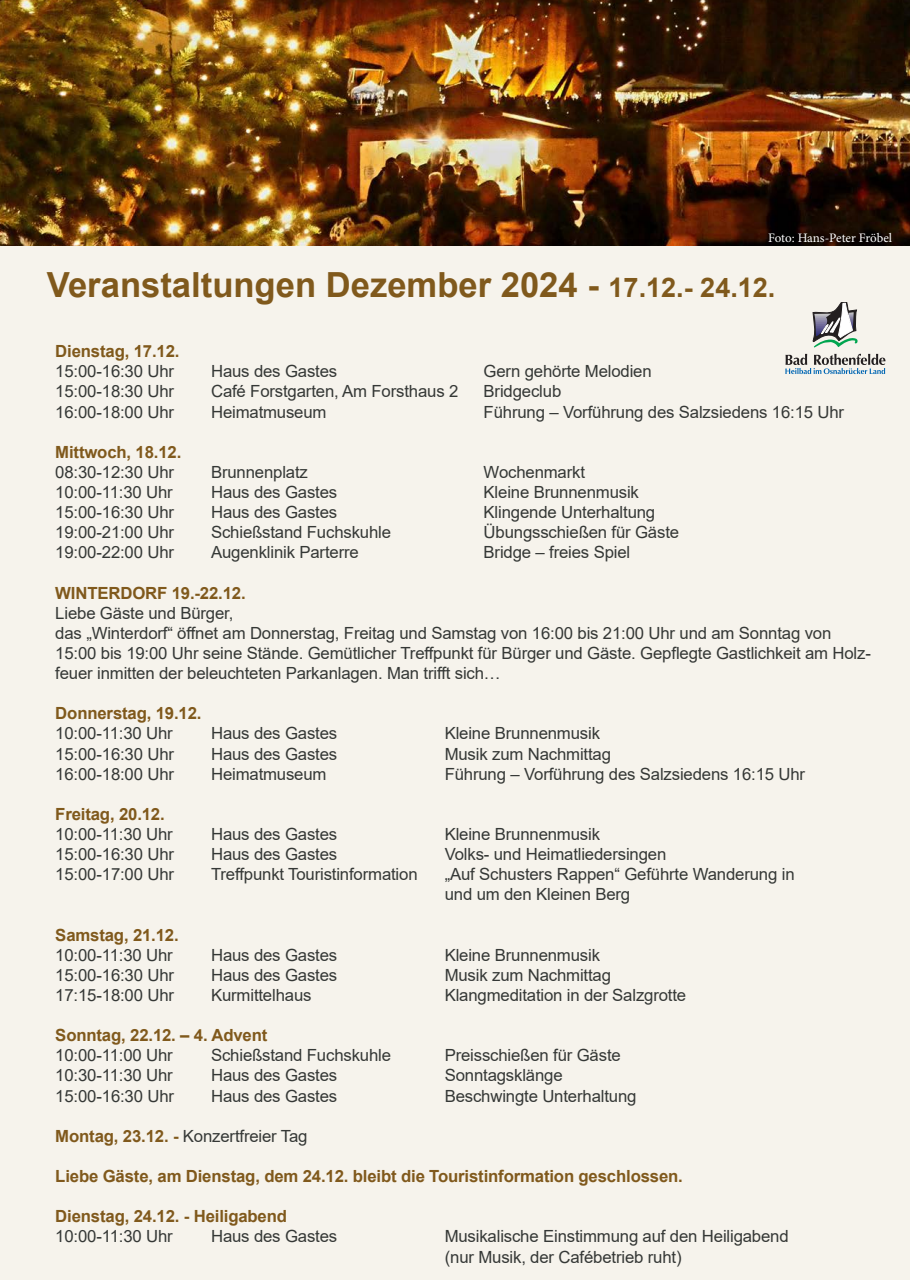
<style>
.page{position:relative;width:910px;height:1280px;background:#fff}
.page>*{position:absolute;margin:0;border:0;box-sizing:border-box;transform-origin:0 0}
.t1{font:700 34.65px "Arial";color:#80591c}
.t2{font:16.8px/20.1px "Arial";letter-spacing:-.01em;color:#353836}
.t3{font:700 16.8px "Arial";letter-spacing:-.01em;color:#80591c}
.t4{font:13.05px "Minion Pro";letter-spacing:-.01em;color:#fff}
.s1{font-size:27px}
.s2{font-weight:700;color:#80591c}
</style>
<div class="page">
<div style="left:0;top:245px;width:910px;height:1035px;background:#f6f3ec"></div>
<svg style="left:813px;top:302px;width:45px;height:45px"></svg>
<svg style="left:785px;top:354px;width:100px;height:20px"></svg>
<img style="left:0;top:0;width:910px;height:245px">
<p class="t4" style="left:768px;top:229px;width:125px">Foto: Hans-Peter Fröbel</p>
<h1 class="t1" style="left:47px;top:261px;width:730px">Veranstaltungen Dezember 2024 - <span class="s1">17.12.- 24.12.</span></h1>
<p class="t3" style="left:55px;top:339px;width:126px">Dienstag, 17.12.</p>
<p class="t2" style="left:55px;top:361px;width:120px">15:00-16:30 Uhr</p>
<p class="t2" style="left:211px;top:361px;width:128px">Haus des Gastes</p>
<p class="t2" style="left:484px;top:361px;width:170px">Gern gehörte Melodien</p>
<p class="t2" style="left:55px;top:381px;width:120px">15:00-18:30 Uhr</p>
<p class="t2" style="left:211px;top:381px;width:249px">Café Forstgarten, Am Forsthaus 2</p>
<p class="t2" style="left:484px;top:381px;width:79px">Bridgeclub</p>
<p class="t2" style="left:55px;top:401px;width:120px">16:00-18:00 Uhr</p>
<p class="t2" style="left:211px;top:401px;width:117px">Heimatmuseum</p>
<p class="t2" style="left:484px;top:401px;width:362px">Führung – Vorführung des Salzsiedens 16:15 Uhr</p>
<p class="t3" style="left:55px;top:440px;width:128px">Mittwoch, 18.12.</p>
<p class="t2" style="left:55px;top:462px;width:120px">08:30-12:30 Uhr</p>
<p class="t2" style="left:211px;top:462px;width:98px">Brunnenplatz</p>
<p class="t2" style="left:484px;top:462px;width:103px">Wochenmarkt</p>
<p class="t2" style="left:55px;top:482px;width:119px">10:00-11:30 Uhr</p>
<p class="t2" style="left:211px;top:482px;width:128px">Haus des Gastes</p>
<p class="t2" style="left:484px;top:482px;width:157px">Kleine Brunnenmusik</p>
<p class="t2" style="left:55px;top:502px;width:120px">15:00-16:30 Uhr</p>
<p class="t2" style="left:211px;top:502px;width:128px">Haus des Gastes</p>
<p class="t2" style="left:484px;top:502px;width:173px">Klingende Unterhaltung</p>
<p class="t2" style="left:55px;top:522px;width:120px">19:00-21:00 Uhr</p>
<p class="t2" style="left:211px;top:522px;width:182px">Schießstand Fuchskuhle</p>
<p class="t2" style="left:484px;top:522px;width:197px">Übungsschießen für Gäste</p>
<p class="t2" style="left:55px;top:542px;width:120px">19:00-22:00 Uhr</p>
<p class="t2" style="left:211px;top:542px;width:149px">Augenklinik Parterre</p>
<p class="t2" style="left:484px;top:542px;width:148px">Bridge – freies Spiel</p>
<p class="t3" style="left:55px;top:581px;width:192px">WINTERDORF 19.-22.12.</p>
<p class="t2" style="left:55px;top:603px;width:817px">Liebe Gäste und Bürger,<br>das „Winterdorf“ öffnet am Donnerstag, Freitag und Samstag von 16:00 bis 21:00 Uhr und am Sonntag von 15:00 bis 19:00 Uhr seine Stände. Gemütlicher Treffpunkt für Bürger und Gäste. Gepflegte Gastlichkeit am Holz&shy;feuer inmitten der beleuchteten Parkanlagen. Man trifft sich…</p>
<p class="t3" style="left:55px;top:701px;width:148px">Donnerstag, 19.12.</p>
<p class="t2" style="left:55px;top:723px;width:119px">10:00-11:30 Uhr</p>
<p class="t2" style="left:211px;top:723px;width:128px">Haus des Gastes</p>
<p class="t2" style="left:445px;top:723px;width:157px">Kleine Brunnenmusik</p>
<p class="t2" style="left:55px;top:743px;width:120px">15:00-16:30 Uhr</p>
<p class="t2" style="left:211px;top:743px;width:128px">Haus des Gastes</p>
<p class="t2" style="left:445px;top:743px;width:168px">Musik zum Nachmittag</p>
<p class="t2" style="left:55px;top:764px;width:120px">16:00-18:00 Uhr</p>
<p class="t2" style="left:211px;top:764px;width:117px">Heimatmuseum</p>
<p class="t2" style="left:445px;top:764px;width:362px">Führung – Vorführung des Salzsiedens 16:15 Uhr</p>
<p class="t3" style="left:55px;top:802px;width:111px">Freitag, 20.12.</p>
<p class="t2" style="left:55px;top:824px;width:119px">10:00-11:30 Uhr</p>
<p class="t2" style="left:211px;top:824px;width:128px">Haus des Gastes</p>
<p class="t2" style="left:445px;top:824px;width:157px">Kleine Brunnenmusik</p>
<p class="t2" style="left:55px;top:844px;width:120px">15:00-16:30 Uhr</p>
<p class="t2" style="left:211px;top:844px;width:128px">Haus des Gastes</p>
<p class="t2" style="left:445px;top:844px;width:223px">Volks- und Heimatliedersingen</p>
<p class="t2" style="left:55px;top:864px;width:120px">15:00-17:00 Uhr</p>
<p class="t2" style="left:211px;top:864px;width:208px">Treffpunkt Touristinformation</p>
<p class="t2" style="left:445px;top:864px;width:351px">„Auf Schusters Rappen“ Geführte Wanderung in und um den Kleinen Berg</p>
<p class="t3" style="left:55px;top:923px;width:125px">Samstag, 21.12.</p>
<p class="t2" style="left:55px;top:945px;width:119px">10:00-11:30 Uhr</p>
<p class="t2" style="left:211px;top:945px;width:128px">Haus des Gastes</p>
<p class="t2" style="left:445px;top:945px;width:157px">Kleine Brunnenmusik</p>
<p class="t2" style="left:55px;top:965px;width:120px">15:00-16:30 Uhr</p>
<p class="t2" style="left:211px;top:965px;width:128px">Haus des Gastes</p>
<p class="t2" style="left:445px;top:965px;width:168px">Musik zum Nachmittag</p>
<p class="t2" style="left:55px;top:985px;width:120px">17:15-18:00 Uhr</p>
<p class="t2" style="left:211px;top:985px;width:102px">Kurmittelhaus</p>
<p class="t2" style="left:445px;top:985px;width:243px">Klangmeditation in der Salzgrotte</p>
<p class="t3" style="left:55px;top:1023px;width:214px">Sonntag, 22.12. – 4. Advent</p>
<p class="t2" style="left:55px;top:1045px;width:119px">10:00-11:00 Uhr</p>
<p class="t2" style="left:211px;top:1045px;width:182px">Schießstand Fuchskuhle</p>
<p class="t2" style="left:445px;top:1045px;width:178px">Preisschießen für Gäste</p>
<p class="t2" style="left:55px;top:1065px;width:119px">10:30-11:30 Uhr</p>
<p class="t2" style="left:211px;top:1065px;width:128px">Haus des Gastes</p>
<p class="t2" style="left:445px;top:1065px;width:120px">Sonntagsklänge</p>
<p class="t2" style="left:55px;top:1085px;width:120px">15:00-16:30 Uhr</p>
<p class="t2" style="left:211px;top:1085px;width:128px">Haus des Gastes</p>
<p class="t2" style="left:445px;top:1085px;width:193px">Beschwingte Unterhaltung</p>
<p class="t2" style="left:55px;top:1126px;width:254px"><span class="s2">Montag, 23.12. -</span> Konzertfreier Tag</p>
<p class="t3" style="left:55px;top:1164px;width:629px">Liebe Gäste, am Dienstag, dem 24.12. bleibt die Touristinformation geschlossen.</p>
<p class="t3" style="left:55px;top:1204px;width:233px">Dienstag, 24.12. - Heiligabend</p>
<p class="t2" style="left:55px;top:1226px;width:119px">10:00-11:30 Uhr</p>
<p class="t2" style="left:211px;top:1226px;width:128px">Haus des Gastes</p>
<p class="t2" style="left:445px;top:1226px;width:346px">Musikalische Einstimmung auf den Heiligabend (nur Musik, der Cafébetrieb ruht)</p>
</div>
